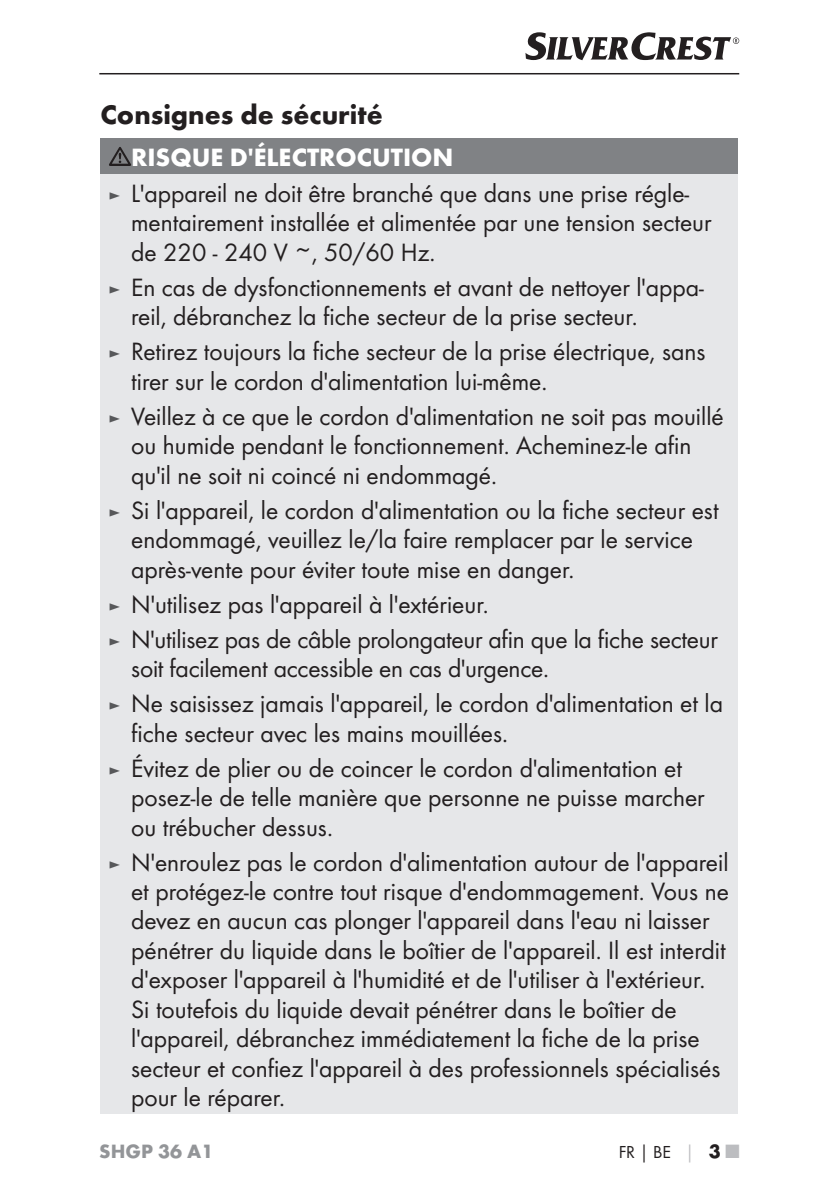
<style>
.page{position:relative;width:840px;height:1191px;background:#fff}
.page>*{position:absolute;margin:0;border:0;box-sizing:border-box;transform-origin:0 0}
.t1{font:700 28px "Futura";color:#231f20}
.t2{font:26px/29.4px "Futura Boo";color:#231f20}
.t3{font:700 26px "Futura";color:#fff}
.t4{font:700 20px "Futura";color:#939598}
.t5{font:18px "Futura Boo";color:#231f20}
.s1{font-size:18px;color:#57585a}
.s2{font-family:"Futura";font-weight:700}
.s3{font-family:"Futura";font-weight:700;color:#bcbdc0}
.s4{font-family:"Futura";font-weight:700;font-size:20px}
.s5{font-family:"Futura";font-weight:700;font-size:20px;color:#bcbdc0}
</style>
<div class="page">
<hr style="left:99px;top:73px;width:639px;height:1px;background:#231f20">
<svg style="left:525px;top:32px;width:213px;height:28px"></svg>
<div style="left:100px;top:138px;width:637px;height:36px;background:#808285"></div>
<div style="left:100px;top:174px;width:637px;height:940px;background:#e6e7e9"></div>
<svg style="left:109px;top:147px;width:22px;height:19px"></svg>
<p class="t1" style="left:100px;top:97px;width:284px">Consignes de sécurité</p>
<p class="t3" style="left:131px;top:142px;width:323px">RISQUE D'ÉLECTROCUTION</p>
<p class="t2" style="left:131px;top:178px;width:581px;text-indent:-23px"><span class="s1">►</span> L'appareil ne doit être branché que dans une prise régle&shy;mentairement installée et alimentée par une tension secteur de 220 - 240 V ~, 50/60 Hz.</p>
<p class="t2" style="left:131px;top:272px;width:574px;text-indent:-23px"><span class="s1">►</span> En cas de dysfonctionnements et avant de nettoyer l'appa&shy;reil, débranchez la fiche secteur de la prise secteur.</p>
<p class="t2" style="left:131px;top:337px;width:575px;text-indent:-23px"><span class="s1">►</span> Retirez toujours la fiche secteur de la prise électrique, sans tirer sur le cordon d'alimentation lui-même.</p>
<p class="t2" style="left:131px;top:401px;width:593px;text-indent:-23px"><span class="s1">►</span> Veillez à ce que le cordon d'alimentation ne soit pas mouillé ou humide pendant le fonctionnement. Acheminez-le afin qu'il ne soit ni coincé ni endommagé.</p>
<p class="t2" style="left:131px;top:495px;width:588px;text-indent:-23px"><span class="s1">►</span> Si l'appareil, le cordon d'alimentation ou la fiche secteur est endommagé, veuillez le/la faire remplacer par le service après-vente pour éviter toute mise en danger.</p>
<p class="t2" style="left:108px;top:586px;width:610px;line-height:35px"><span class="s1">►</span> N'utilisez pas l'appareil à l'extérieur.<br><span class="s1">►</span> N'utilisez pas de câble prolongateur afin que la fiche secteur</p>
<p class="t2" style="left:108px;top:651px;width:616px;line-height:35px;text-indent:23px">soit facilement accessible en cas d'urgence.<br><span class="s1">►</span> Ne saisissez jamais l'appareil, le cordon d'alimentation et la</p>
<p class="t2" style="left:108px;top:715px;width:575px;line-height:35px;text-indent:23px">fiche secteur avec les mains mouillées.<br><span class="s1">►</span> Évitez de plier ou de coincer le cordon d'alimentation et</p>
<p class="t2" style="left:131px;top:782px;width:574px">posez-le de telle manière que personne ne puisse marcher ou trébucher dessus.</p>
<p class="t2" style="left:131px;top:847px;width:599px;text-indent:-23px"><span class="s1">►</span> N'enroulez pas le cordon d'alimentation autour de l'appareil et protégez-le contre tout risque d'endommagement. Vous ne devez en aucun cas plonger l'appareil dans l'eau ni laisser pénétrer du liquide dans le boîtier de l'appareil. Il est interdit d'exposer l'appareil à l'humidité et de l'utiliser à l'extérieur.<br>Si toutefois du liquide devait pénétrer dans le boîtier de l'appareil, débranchez immédiatement la fiche de la prise secteur et confiez l'appareil à des professionnels spécialisés pour le réparer.</p>
<p class="t4" style="left:99px;top:1139px;width:115px">SHGP 36 A1</p>
<p class="t5" style="left:618px;top:1141px;width:122px">FR<span class="s2">│</span>BE <span class="s3">│</span> <span class="s4">3</span> <span class="s5">■</span></p>
</div>
